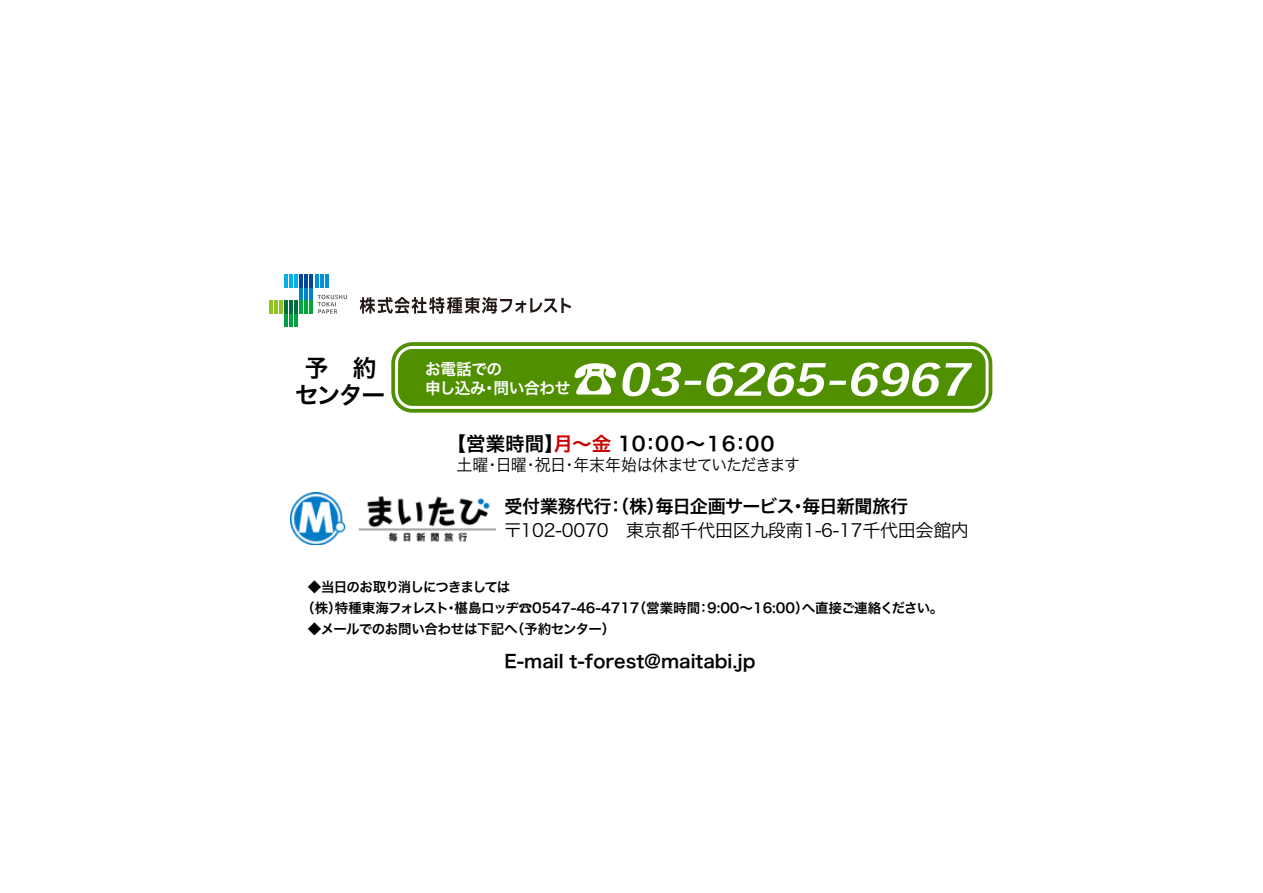
<style>
.page{position:relative;width:1263px;height:893px;background:#fff}
.page>*{position:absolute;margin:0;border:0;box-sizing:border-box;transform-origin:0 0}
.t1{font:italic 700 42.75px "Yu Go";color:#fff;scale:1.31 1}
.t2{font:24px/27px "Hira Kaku Pro W6";color:#000;text-align:center}
.t3{font:19.5px "Hira Kaku Pro W6";color:#000}
.t4{font:18px "Hira Kaku Pro W6";letter-spacing:-.01em;color:#000}
.t5{font:18px "Hira Kaku Pro W3";letter-spacing:-.01em;color:#000}
.t6{font:16.65px "Hira Kaku Pro W3";letter-spacing:-.05em;color:#000;scale:.96 1}
.t7{font:15.9px/19px "Hira Kaku Pro W6";letter-spacing:-.025em;color:#fff}
.t8{font:13.5px/21px "Hira Kaku Pro W6";letter-spacing:-.04em;color:#000}
.s1{color:#c00}
.s2{font-family:"Koz Go Pr 6 N"}
</style>
<div class="page">
<div style="left:391px;top:342px;width:601px;height:71px;border:10px solid #509000;border-radius:16px"></div>
<div style="left:397px;top:347px;width:590px;height:60px;background:#509000;border-radius:16px"></div>
<div style="left:395px;top:346px;width:593px;height:63px;border:3px solid #fff;border-radius:16px"></div>
<svg style="left:574px;top:363px;width:42px;height:32px"></svg>
<img style="left:290px;top:492px;width:205px;height:52px">
<svg style="left:360px;top:297px;width:211px;height:17px"></svg>
<hr style="left:269px;top:300px;width:3px;height:14px;background:#8fc31f">
<hr style="left:274px;top:300px;width:4px;height:14px;background:#8fc31f">
<hr style="left:280px;top:300px;width:3px;height:14px;background:#8fc31f">
<svg style="left:285px;top:274px;width:62px;height:53px"></svg>
<h2 class="t2" style="left:295px;top:354px;width:92px">予　約センター</h2>
<p class="t7" style="left:425px;top:359px;width:147px">お電話での<br>申し込み・問い合わせ</p>
<h1 class="t1" style="left:618px;top:356px;width:280px">03-6265-6967</h1>
<h3 class="t3" style="left:447px;top:426px;width:332px">【営業時間】<span class="s1">月～金</span> 10：0０～１6：0０</h3>
<p class="t6" style="left:456px;top:450px;width:359px">土曜・日曜・祝日・年末年始は休ませていただきます</p>
<h3 class="t4" style="left:504px;top:490px;width:405px">受付業務代行：（株）毎日企画サービス・毎日新聞旅行</h3>
<h3 class="t5" style="left:504px;top:514px;width:467px">〒102-0070　東京都千代田区九段南1-6-17千代田会館内</h3>
<p class="t8" style="left:301px;top:576px;width:644px;text-indent:7px">◆当日のお取り消しにつきましては<br>（株）特種東海フォレスト・椹島ロッヂ<span class="s2">☎</span>0547-46-4717（営業時間：9:00～16:00）へ直接ご連絡ください。</p>
<p class="t8" style="left:308px;top:618px;width:309px">◆メールでのお問い合わせは下記へ（予約センター）</p>
<h3 class="t4" style="left:504px;top:645px;width:253px">E-mail t-forest@maitabi.jp</h3>
</div>
